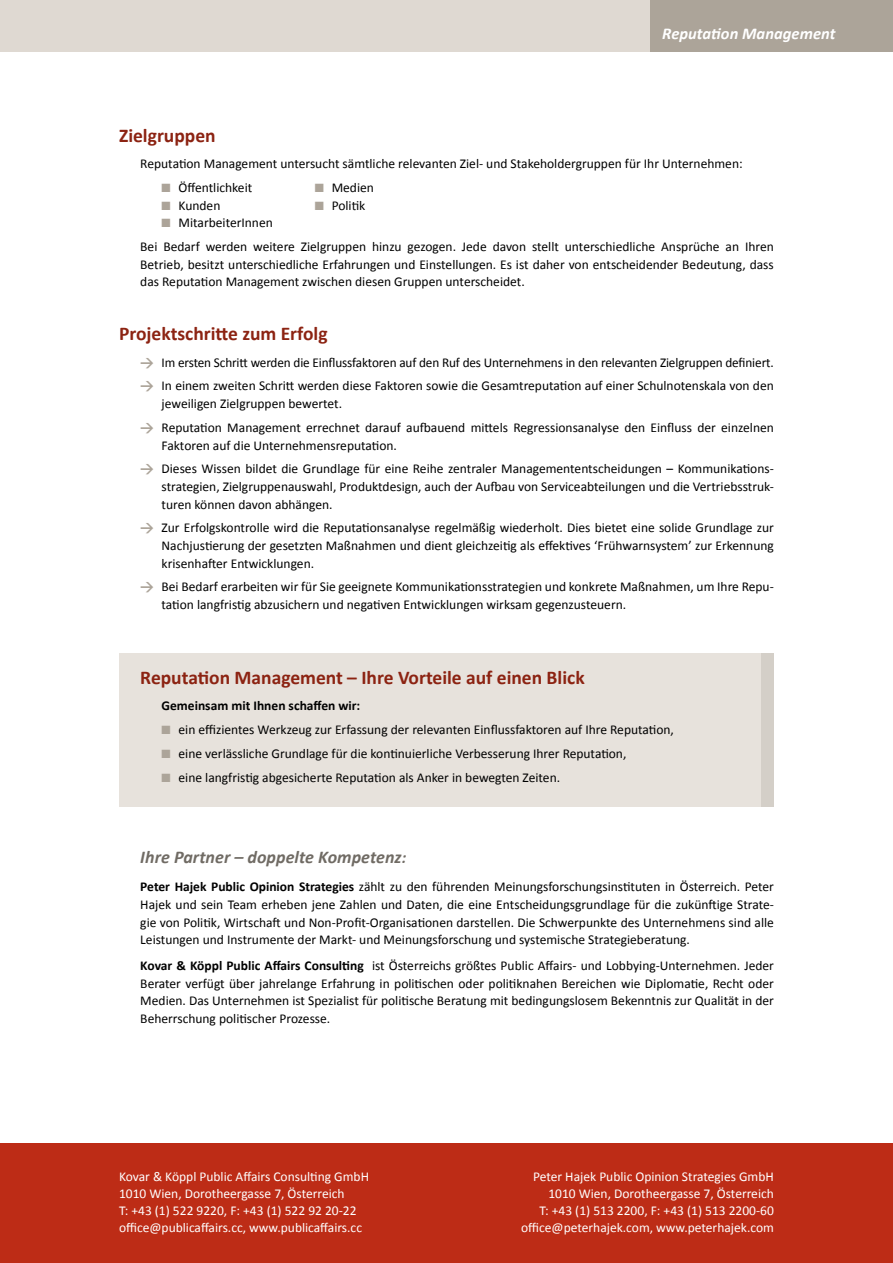
<style>
.page{position:relative;width:893px;height:1263px;background:#fff}
.page>*{position:absolute;margin:0;border:0;box-sizing:border-box;transform-origin:0 0}
.t1{font:700 19.5px "Calibri";color:#8c2312}
.t2{font:italic 700 18px "Calibri";color:#706b64}
.t3{font:italic 700 16.5px "Calibri";color:#fff}
.t4{font:13.5px/17.5px "Calibri";color:#000}
.t5{font:13.5px/17.2px "Calibri";color:#fff}
.t6{font:700 13.5px "Calibri";color:#000}
.s1{color:#aca499}
.s2{font-family:"DIN";font-weight:700;color:#aca499}
.s3{font-size:16.5px}
.s4{font-weight:700}
</style>
<div class="page">
<div style="left:119px;top:654px;width:654px;height:153px;background:#e7e2dc"></div>
<div style="left:761px;top:654px;width:13px;height:153px;background:#d4cfc8"></div>
<div style="left:0;top:0;width:893px;height:51px;background:#dfd9d2"></div>
<div style="left:0;top:1144px;width:893px;height:119px;background:#bd2c16"></div>
<div style="left:651px;top:0;width:242px;height:51px;background:#aca499"></div>
<p class="t3" style="left:662px;top:23px;width:175px">Reputation Management</p>
<h1 class="t1" style="left:119px;top:124px;width:98px">Zielgruppen</h1>
<p class="t4" style="left:140px;top:154px;width:604px">Reputation Management untersucht sämtliche relevanten Ziel- und Stakeholdergruppen für Ihr Unternehmen:</p>
<p class="t4" style="left:162px;top:178px;width:92px"><span class="s1">■</span> Öffentlichkeit</p>
<p class="t4" style="left:315px;top:178px;width:61px"><span class="s1">■</span> Medien</p>
<p class="t4" style="left:162px;top:196px;width:60px"><span class="s1">■</span> Kunden</p>
<p class="t4" style="left:315px;top:196px;width:52px"><span class="s1">■</span> Politik</p>
<p class="t4" style="left:140px;top:210px;width:635px;line-height:23.9px;text-indent:21px"><span class="s1">■</span> MitarbeiterInnen<br>Bei Bedarf werden weitere Zielgruppen hinzu gezogen. Jede davon stellt unterschiedliche Ansprüche an Ihren</p>
<p class="t4" style="left:140px;top:255px;width:635px">Betrieb, besitzt unterschiedliche Erfahrungen und Einstellungen. Es ist daher von entscheidender Bedeutung, dass das Reputation Management zwischen diesen Gruppen unterscheidet.</p>
<h1 class="t1" style="left:119px;top:322px;width:210px">Projektschritte zum Erfolg</h1>
<p class="t4" style="left:140px;top:349px;width:635px;line-height:24px"><span class="s2">&gt;</span> Im ersten Schritt werden die Einflussfaktoren auf den Ruf des Unternehmens in den relevanten Zielgruppen definiert. <span class="s2">&gt;</span> In einem zweiten Schritt werden diese Faktoren sowie die Gesamtreputation auf einer Schulnotenskala von den</p>
<p class="t4" style="left:140px;top:391px;width:635px;line-height:23.9px;text-indent:21px">jeweiligen Zielgruppen bewertet.<br><span class="s2">&gt;</span> Reputation Management errechnet darauf aufbauend mittels Regressionsanalyse den Einfluss der einzelnen</p>
<p class="t4" style="left:140px;top:432px;width:635px;line-height:23.9px;text-indent:21px">Faktoren auf die Unternehmensreputation.<br><span class="s2">&gt;</span> Dieses Wissen bildet die Grundlage für eine Reihe zentraler Managemententscheidungen – Kommunikations-</p>
<p class="t4" style="left:162px;top:477px;width:614px">strategien, Zielgruppenauswahl, Produktdesign, auch der Aufbau von Serviceabteilungen und die Vertriebsstruk&shy;turen können davon abhängen.</p>
<p class="t4" style="left:162px;top:519px;width:614px;text-align:justify;text-indent:-21px"><span class="s2">&gt;</span> Zur Erfolgskontrolle wird die Reputationsanalyse regelmäßig wiederholt. Dies bietet eine solide Grundlage zur Nachjustierung der gesetzten Maßnahmen und dient gleichzeitig als effektives ‘Frühwarnsystem’ zur Erkennung krisenhafter Entwicklungen.</p>
<p class="t4" style="left:162px;top:578px;width:614px;text-indent:-21px"><span class="s2">&gt;</span> Bei Bedarf erarbeiten wir für Sie geeignete Kommunikationsstrategien und konkrete Maßnahmen, um Ihre Repu&shy;tation langfristig abzusichern und negativen Entwicklungen wirksam gegenzusteuern.</p>
<h1 class="t1" style="left:140px;top:666px;width:446px">Reputation Management – Ihre Vorteile auf einen Blick</h1>
<p class="t6" style="left:162px;top:697px;width:200px">Gemeinsam mit Ihnen schaffen wir:</p>
<p class="t4" style="left:162px;top:720px;width:514px"><span class="s1">■</span> ein effizientes Werkzeug zur Erfassung der relevanten Einflussfaktoren auf Ihre Reputation,</p>
<p class="t4" style="left:162px;top:744px;width:466px"><span class="s1">■</span> eine verlässliche Grundlage für die kontinuierliche Verbesserung Ihrer Reputation,</p>
<p class="t4" style="left:162px;top:768px;width:400px"><span class="s1">■</span> eine langfristig abgesicherte Reputation als Anker in bewegten Zeiten.</p>
<h2 class="t2" style="left:140px;top:846px;width:267px">Ihre Partner – doppelte Kompetenz<span class="s3">:</span></h2>
<p class="t4" style="left:140px;top:877px;width:635px;text-align:justify"><span class="s4">Peter Hajek Public Opinion Strategies</span> zählt zu den führenden Meinungsforschungsinstituten in Österreich. Peter Hajek und sein Team erheben jene Zahlen und Daten, die eine Entscheidungsgrundlage für die zukünftige Strate&shy;gie von Politik, Wirtschaft und Non-Profit-Organisationen darstellen. Die Schwerpunkte des Unternehmens sind alle Leistungen und Instrumente der Markt- und Meinungsforschung und systemische Strategieberatung.</p>
<p class="t4" style="left:140px;top:956px;width:635px;text-align:justify"><span class="s4">Kovar &amp; Köppl Public Affairs Consulting</span> ist Österreichs größtes Public Affairs- und Lobbying-Unternehmen. Jeder Berater verfügt über jahrelange Erfahrung in politischen oder politiknahen Bereichen wie Diplomatie, Recht oder Medien. Das Unternehmen ist Spezialist für politische Beratung mit bedingungslosem Bekenntnis zur Qualität in der Beherrschung politischer Prozesse.</p>
<p class="t5" style="left:119px;top:1167px;width:252px">Kovar &amp; Köppl Public Affairs Consulting GmbH 1010 Wien, Dorotheergasse 7, Österreich<br>T: +43 (1) 522 9220, F: +43 (1) 522 92 20-22 office@publicaffairs.cc, www.publicaffairs.cc</p>
<p class="t5" style="left:521px;top:1167px;width:254px;text-align:right">Peter Hajek Public Opinion Strategies GmbH 1010 Wien, Dorotheergasse 7, Österreich<br>T: +43 (1) 513 2200, F: +43 (1) 513 2200-60 office@peterhajek.com, www.peterhajek.com</p>
</div>
